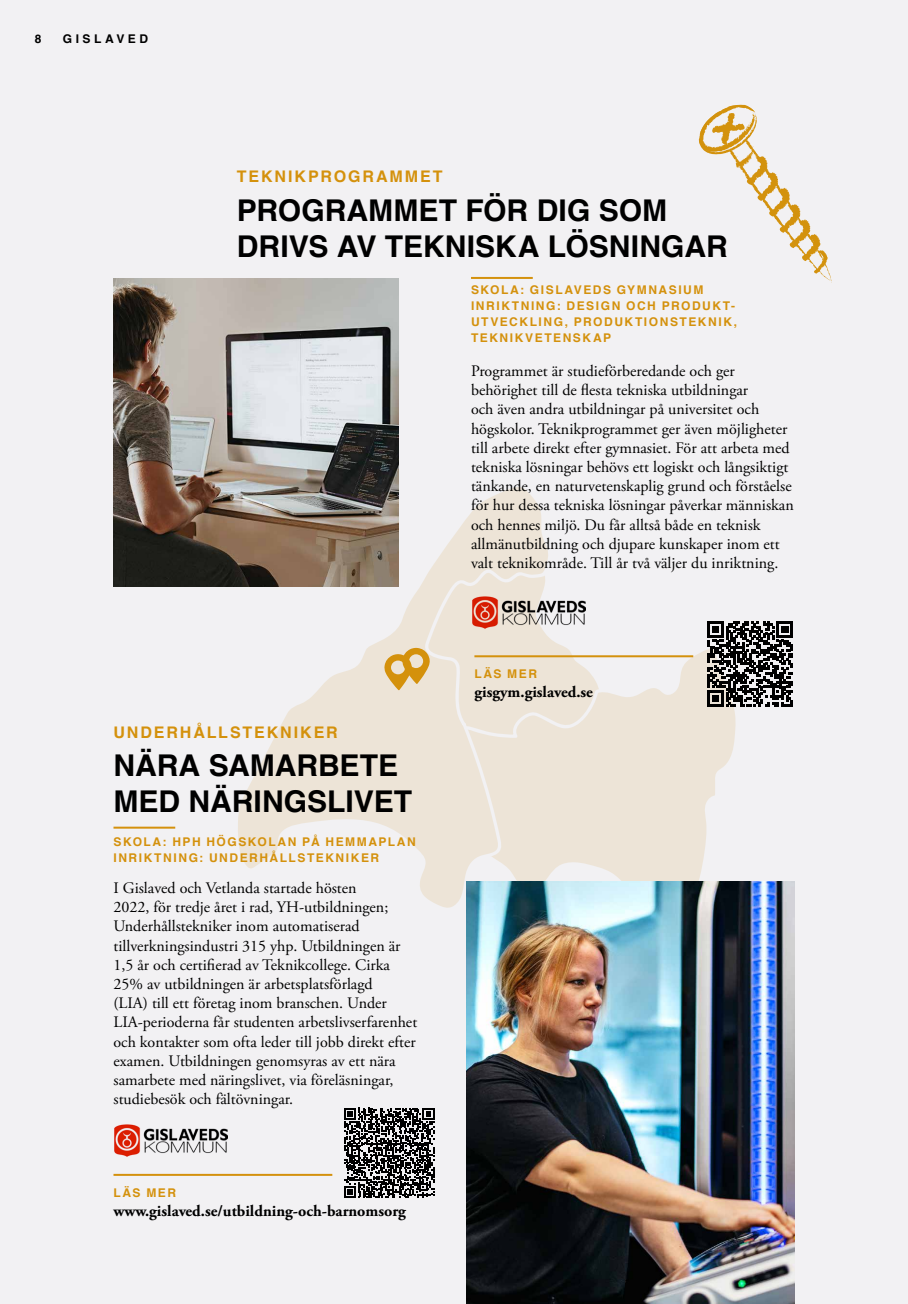
<style>
.page{position:relative;width:908px;height:1304px;background:#fff}
.page>*{position:absolute;margin:0;border:0;box-sizing:border-box;transform-origin:0 0}
.t1{font:700 30px/36px "Helvetica";color:#000}
.t2{font:16px/19.2px "Adobe Garamond Pro";color:#000}
.t3{font:700 16px "Adobe Garamond Pro";color:#000}
.t4{font:700 16px "Helvetica";letter-spacing:.12em;color:#d4910c}
.t5{font:700 12px/16px "Helvetica";letter-spacing:.13em;color:#d4910c}
.t6{font:700 12px "Helvetica";letter-spacing:.29em;color:#000}
</style>
<div class="page">
<div style="left:0;top:0;width:907px;height:1304px;background:#f2f1f3"></div>
<svg style="left:552px;top:650px;width:184px;height:231px;fill:#ede4d7"></svg>
<svg style="left:234px;top:483px;width:318px;height:425px;fill:#ede4d7"></svg>
<img style="left:466px;top:881px;width:328px;height:423px">
<img style="left:113px;top:279px;width:285px;height:307px">
<svg style="left:384px;top:540px;width:223px;height:211px"></svg>
<svg style="left:698px;top:105px;width:133px;height:176px"></svg>
<img style="left:472px;top:597px;width:112px;height:32px">
<img style="left:115px;top:1124px;width:112px;height:32px">
<hr style="left:471px;top:277px;width:61px;height:2px;background:#d4910c">
<hr style="left:113px;top:827px;width:62px;height:2px;background:#d4910c">
<hr style="left:474px;top:655px;width:219px;height:2px;background:#d4910c">
<hr style="left:113px;top:1174px;width:219px;height:2px;background:#d4910c">
<svg style="left:707px;top:621px;width:85px;height:86px"></svg>
<svg style="left:344px;top:1108px;width:90px;height:90px"></svg>
<p class="t6" style="left:35px;top:31px;width:8px">8</p>
<p class="t6" style="left:63px;top:31px;width:87px">GISLAVED</p>
<p class="t4" style="left:237px;top:167px;width:207px">TEKNIKPROGRAMMET</p>
<h1 class="t1" style="left:237px;top:196px;width:492px">PROGRAMMET FÖR DIG SOM<br>DRIVS AV TEKNISKA LÖSNINGAR</h1>
<p class="t5" style="left:471px;top:283px;width:267px">SKOLA: GISLAVEDS GYMNASIUM<br>INRIKTNING: DESIGN OCH PRODUKT-<br>UTVECKLING, PRODUKTIONSTEKNIK,<br>TEKNIKVETENSKAP</p>
<p class="t2" style="left:471px;top:362px;width:324px">Programmet är studieförberedande och ger behörighet till de flesta tekniska utbildningar<br>och även andra utbildningar på universitet och högskolor. Teknikprogrammet ger även möjligheter till arbete direkt efter gymnasiet. För att arbeta med tekniska lösningar behövs ett logiskt och långsiktigt tänkande, en naturvetenskaplig grund och förståelse för hur dessa tekniska lösningar påverkar människan och hennes miljö. Du får alltså både en teknisk allmänutbildning och djupare kunskaper inom ett valt teknikområde. Till år två väljer du inriktning.</p>
<p class="t4" style="left:113px;top:723px;width:226px">UNDERHÅLLSTEKNIKER</p>
<h1 class="t1" style="left:113px;top:750px;width:300px">NÄRA SAMARBETE<br>MED NÄRINGSLIVET</h1>
<p class="t5" style="left:113px;top:836px;width:304px">SKOLA: HPH HÖGSKOLAN PÅ HEMMAPLAN<br>INRIKTNING: UNDERHÅLLSTEKNIKER</p>
<p class="t2" style="left:113px;top:879px;width:305px">I Gislaved och Vetlanda startade hösten<br>2022, för tredje året i rad, YH-utbildningen; Underhållstekniker inom automatiserad tillverkningsindustri 315 yhp. Utbildningen är 1,5 år och certifierad av Teknikcollege. Cirka 25% av utbildningen är arbetsplatsförlagd<br>(LIA) till ett företag inom branschen. Under LIA-perioderna får studenten arbetslivserfarenhet och kontakter som ofta leder till jobb direkt efter examen. Utbildningen genomsyras av ett nära samarbete med näringslivet, via föreläsningar, studiebesök och fältövningar.</p>
<p class="t5" style="left:113px;top:1186px;width:64px">LÄS MER</p>
<p class="t3" style="left:113px;top:1202px;width:294px">www.gislaved.se/utbildning-och-barnomsorg</p>
<p class="t5" style="left:474px;top:667px;width:64px">LÄS MER</p>
<p class="t3" style="left:474px;top:683px;width:120px">gisgym.gislaved.se</p>
</div>
